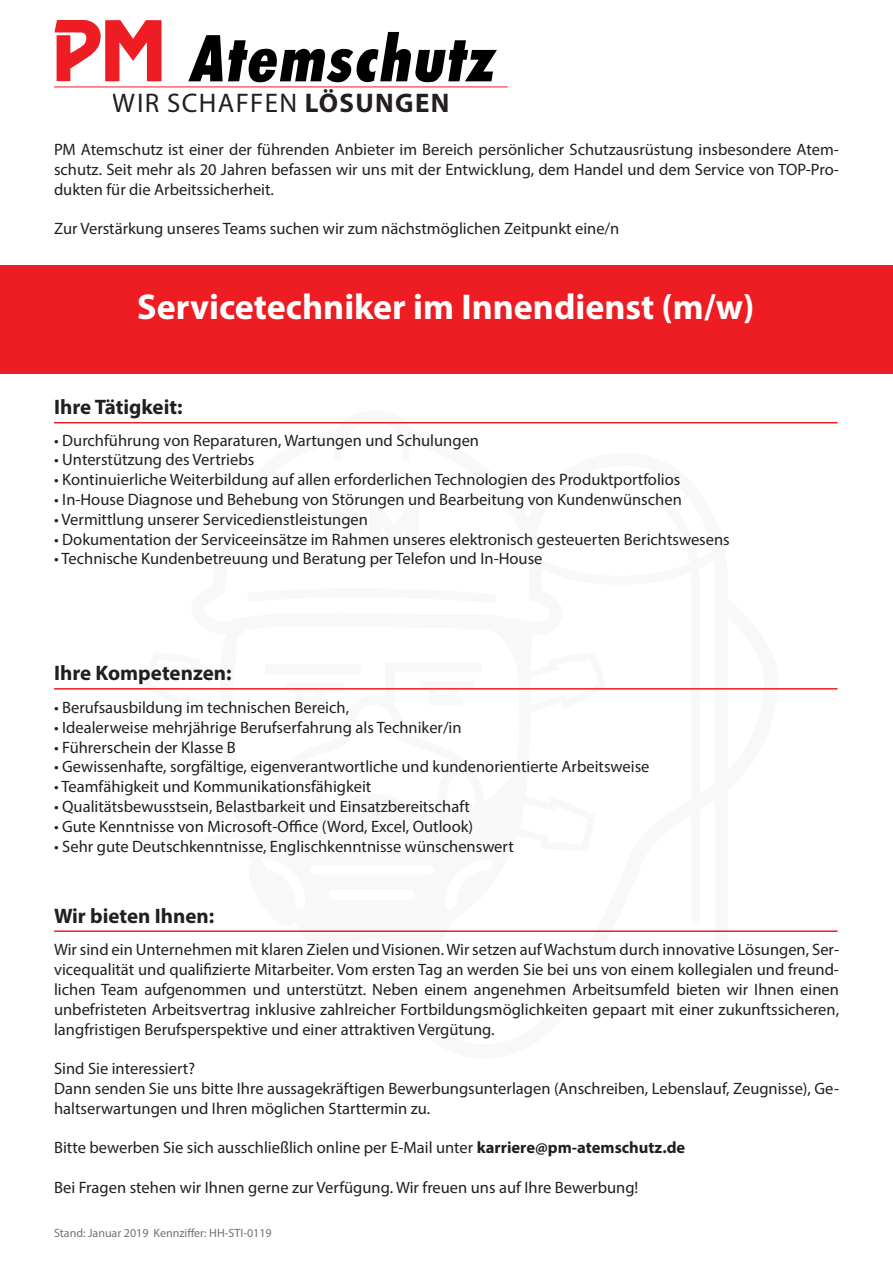
<style>
.page{position:relative;width:893px;height:1263px;background:#fff}
.page>*{position:absolute;margin:0;border:0;box-sizing:border-box;transform-origin:0 0}
.t1{font:700 36px "Myriad Pro";color:#fff}
.t2{font:27px "Myriad Pro";letter-spacing:.05em;color:#231f20}
.t3{font:700 21px "Myriad Pro";color:#231f20}
.t4{font:16.5px/19.8px "Myriad Pro";color:#231f20;text-align:justify}
.t5{font:12px "Myriad Pro";color:#6e7273}
.s1{font-weight:700}
</style>
<div class="page">
<svg style="left:181px;top:421px;width:375px;height:3px"></svg>
<div style="left:343px;top:939px;width:62px;height:47px;border:8px solid #fff;border-radius:50%"></div>
<svg style="left:356px;top:689px;width:424px;height:297px"></svg>
<svg style="left:238px;top:689px;width:492px;height:250px"></svg>
<div style="left:0;top:266px;width:893px;height:108px;background:#ee1d23"></div>
<hr style="left:54px;top:87px;width:454px;height:1px;background:#ee1d23">
<svg style="left:188px;top:32px;width:309px;height:50px"></svg>
<svg style="left:54px;top:20px;width:107px;height:61px"></svg>
<hr style="left:54px;top:422px;width:783px;height:1px;background:#ee1d23">
<hr style="left:54px;top:688px;width:783px;height:1px;background:#ee1d23">
<hr style="left:54px;top:930px;width:783px;height:2px;background:#ee1d23">
<h2 class="t2" style="left:113px;top:86px;width:338px">WIR SCHAFFEN <span class="s1">LÖSUNGEN</span></h2>
<p class="t4" style="left:54px;top:139px;width:786px">PM Atemschutz ist einer der führenden Anbieter im Bereich persönlicher Schutzausrüstung insbesondere Atem&shy;schutz. Seit mehr als 20 Jahren befassen wir uns mit der Entwicklung, dem Handel und dem Service von TOP-Pro&shy;dukten für die Arbeitssicherheit.</p>
<p class="t4" style="left:54px;top:219px;width:567px">Zur Verstärkung unseres Teams suchen wir zum nächstmöglichen Zeitpunkt eine/n</p>
<h1 class="t1" style="left:137px;top:284px;width:619px">Servicetechniker im Innendienst (m/w)</h1>
<p class="t3" style="left:54px;top:393px;width:130px">Ihre Tätigkeit:</p>
<p class="t4" style="left:54px;top:430px;width:426px">• Durchführung von Reparaturen, Wartungen und Schulungen</p>
<p class="t4" style="left:54px;top:450px;width:202px">• Unterstützung des Vertriebs</p>
<p class="t4" style="left:54px;top:469px;width:628px">• Kontinuierliche Weiterbildung auf allen erforderlichen Technologien des Produktportfolios</p>
<p class="t4" style="left:54px;top:489px;width:629px">• In-House Diagnose und Behebung von Störungen und Bearbeitung von Kundenwünschen</p>
<p class="t4" style="left:54px;top:509px;width:315px">• Vermittlung unserer Servicedienstleistungen</p>
<p class="t4" style="left:54px;top:529px;width:677px">• Dokumentation der Serviceeinsätze im Rahmen unseres elektronisch gesteuerten Berichtswesens</p>
<p class="t4" style="left:54px;top:549px;width:490px">• Technische Kundenbetreuung und Beratung per Telefon und In-House</p>
<p class="t3" style="left:54px;top:659px;width:179px">Ihre Kompetenzen:</p>
<p class="t4" style="left:54px;top:697px;width:297px">• Berufsausbildung im technischen Bereich,</p>
<p class="t4" style="left:54px;top:717px;width:409px">• Idealerweise mehrjährige Berufserfahrung als Techniker/in</p>
<p class="t4" style="left:54px;top:737px;width:183px">• Führerschein der Klasse B</p>
<p class="t4" style="left:54px;top:757px;width:597px">• Gewissenhafte, sorgfältige, eigenverantwortliche und kundenorientierte Arbeitsweise</p>
<p class="t4" style="left:54px;top:776px;width:319px">• Teamfähigkeit und Kommunikationsfähigkeit</p>
<p class="t4" style="left:54px;top:796px;width:417px">• Qualitätsbewusstsein, Belastbarkeit und Einsatzbereitschaft</p>
<p class="t4" style="left:54px;top:816px;width:421px">• Gute Kenntnisse von Microsoft-Office (Word, Excel, Outlook)</p>
<p class="t4" style="left:54px;top:836px;width:461px">• Sehr gute Deutschkenntnisse, Englischkenntnisse wünschenswert</p>
<p class="t3" style="left:54px;top:902px;width:162px">Wir bieten Ihnen:</p>
<p class="t4" style="left:54px;top:940px;width:786px">Wir sind ein Unternehmen mit klaren Zielen und Visionen. Wir setzen auf Wachstum durch innovative Lösungen, Ser&shy;vicequalität und qualifizierte Mitarbeiter. Vom ersten Tag an werden Sie bei uns von einem kollegialen und freund&shy;lichen Team aufgenommen und unterstützt. Neben einem angenehmen Arbeitsumfeld bieten wir Ihnen einen unbefristeten Arbeitsvertrag inklusive zahlreicher Fortbildungsmöglichkeiten gepaart mit einer zukunftssicheren, langfristigen Berufsperspektive und einer attraktiven Vergütung.</p>
<p class="t4" style="left:54px;top:1058px;width:786px;text-align:left">Sind Sie interessiert?<br>Dann senden Sie uns bitte Ihre aussagekräftigen Bewerbungsunterlagen (Anschreiben, Lebenslauf, Zeugnisse), Ge&shy;haltserwartungen und Ihren möglichen Starttermin zu.</p>
<p class="t4" style="left:54px;top:1138px;width:633px">Bitte bewerben Sie sich ausschließlich online per E-Mail unter <span class="s1">karriere@pm-atemschutz.de</span></p>
<p class="t4" style="left:54px;top:1177px;width:586px">Bei Fragen stehen wir Ihnen gerne zur Verfügung. Wir freuen uns auf Ihre Bewerbung!</p>
<p class="t5" style="left:54px;top:1226px;width:219px">Stand: Januar 2019 Kennziffer: HH-STI-0119</p>
</div>
